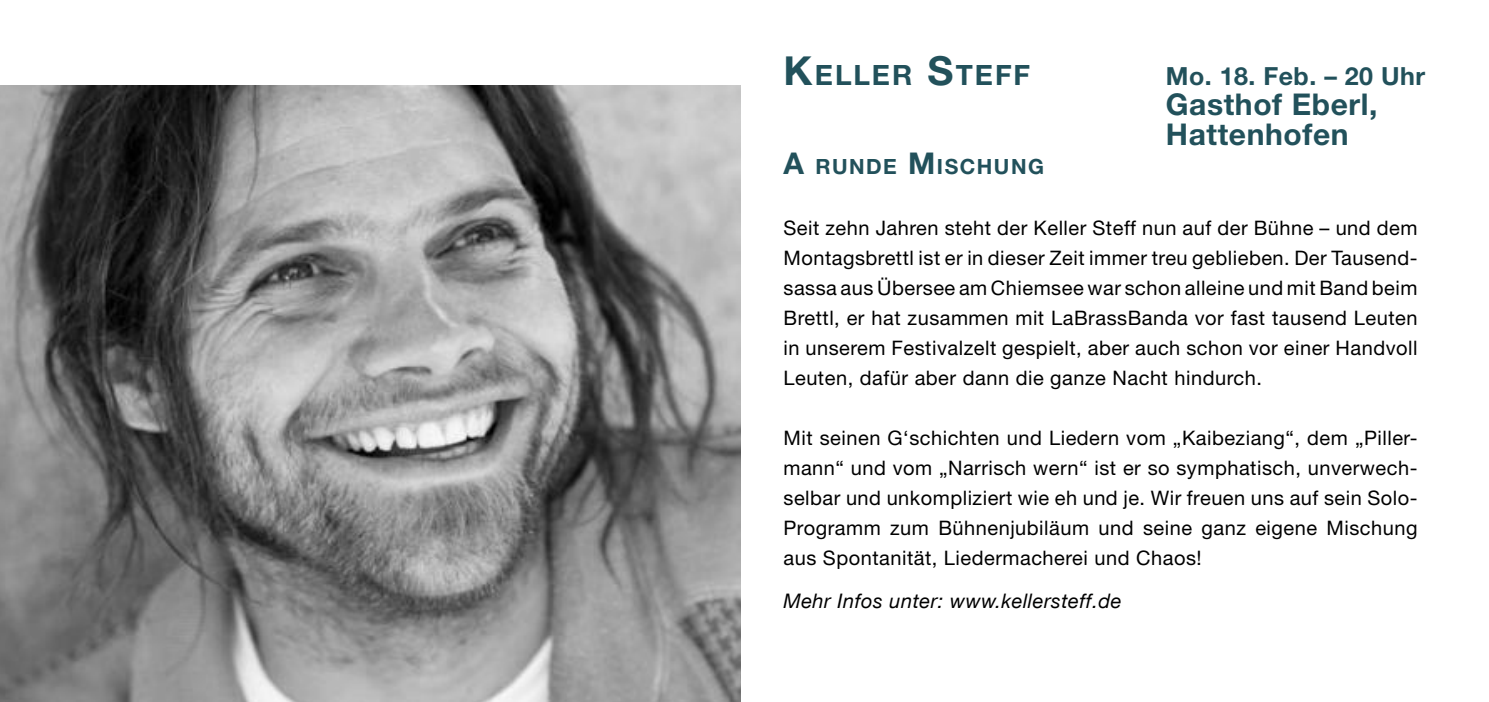
<style>
.page{position:relative;width:1489px;height:702px;background:#fff}
.page>*{position:absolute;margin:0;border:0;box-sizing:border-box;transform-origin:0 0}
.t1{font:700 30px/30px "Helvetica Neue LT Std";letter-spacing:.02em;color:#22515b}
.t2{font:700 28px "Helvetica Neue LT Std";letter-spacing:.08em;color:#22515b}
.t3{font:700 25px "Helvetica Neue LT Std";letter-spacing:.02em;color:#22515b}
.t4{font:700 21px "Helvetica Neue LT Std";letter-spacing:.07em;color:#22515b}
.t5{font:20px/30px "Helvetica Neue LT Std";letter-spacing:.025em;color:#000;text-align:justify}
.t6{font:italic 20px "Helvetica Neue LT Com";letter-spacing:.025em;color:#000101}
.s1{font-size:40px}
.s2{font-size:30px}
</style>
<div class="page">
<img style="left:0;top:85px;width:741px;height:617px">
<p class="t2" style="left:783px;top:58px;width:248px"><span class="s1">K</span>ELLER <span class="s1">S</span>TEFF</p>
<p class="t4" style="left:783px;top:153px;width:262px"><span class="s2">A</span> RUNDE <span class="s2">M</span> ISCHUNG</p>
<p class="t3" style="left:1165px;top:61px;width:261px">Mo. 18. Feb. – 20 Uhr</p>
<p class="t1" style="left:1165px;top:89px;width:213px">Gasthof Eberl,<br>Hattenhofen</p>
<p class="t5" style="left:783px;top:213px;width:635px">Seit zehn Jahren steht der Keller Steff nun auf der Bühne – und dem Montagsbrettl ist er in dieser Zeit immer treu geblieben. Der Tausend&shy;sassa aus Übersee am Chiemsee war schon alleine und mit Band beim Brettl, er hat zusammen mit LaBrassBanda vor fast tausend Leuten in unserem Festivalzelt gespielt, aber auch schon vor einer Handvoll Leuten, dafür aber dann die ganze Nacht hindurch.</p>
<p class="t5" style="left:783px;top:423px;width:635px">Mit seinen G‘schichten und Liedern vom „Kaibeziang“, dem „Piller&shy;mann“ und vom „Narrisch wern“ ist er so symphatisch, unverwech&shy;selbar und unkompliziert wie eh und je. Wir freuen uns auf sein Solo-Programm zum Bühnenjubiläum und seine ganz eigene Mischung aus Spontanität, Liedermacherei und Chaos!</p>
<p class="t6" style="left:783px;top:588px;width:339px">Mehr Infos unter: www.kellersteff.de</p>
</div>
